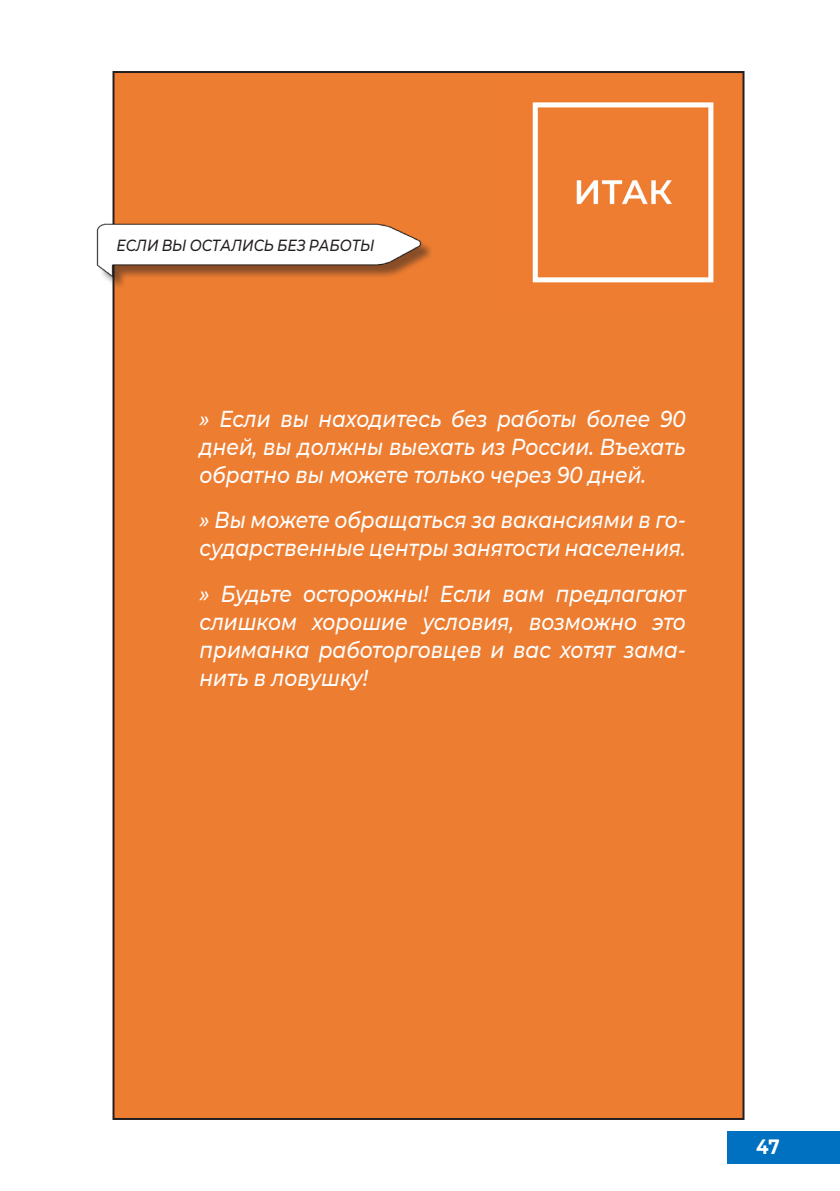
<style>
.page{position:relative;width:840px;height:1191px;background:#fff}
.page>*{position:absolute;margin:0;border:0;box-sizing:border-box;transform-origin:0 0}
.Итак{font:italic 500 23px/28px "Montserrat";color:#fff;text-align:justify;scale:.87 1}
.t1{font:700 20.8px "Montserrat";color:#fff;scale:.87 1}
.МИНИЗАГОЛОВОК{font:italic 500 16.2px "Montserrat";color:#231f20;scale:.87 1}
</style>
<div class="page">
<div style="left:727px;top:1130px;width:112px;height:33px;background:#0070c0"></div>
<div style="left:113px;top:72px;width:630px;height:1047px;background:#ed7d31"></div>
<img style="left:532px;top:102px;width:182px;height:181px">
<div style="left:99px;top:227px;width:335px;height:63px;background:#231f20;opacity:.5"></div>
<img style="left:96px;top:217px;width:329px;height:66px">
<p class="МИНИЗАГОЛОВОК" style="left:116px;top:234px;width:298px">ЕСЛИ ВЫ ОСТАЛИСЬ БЕЗ РАБОТЫ</p>
<p class="Итак" style="left:199px;top:404px;width:560px">» Если вы находитесь без работы более 90 дней, вы должны выехать из России. Въехать обратно вы можете только через 90 дней.</p>
<p class="Итак" style="left:199px;top:505px;width:560px">» Вы можете обращаться за вакансиями в го&shy;сударственные центры занятости населения.</p>
<p class="Итак" style="left:199px;top:578px;width:560px">» Будьте осторожны! Если вам предлагают слишком хорошие условия, возможно это приманка работорговцев и вас хотят зама&shy;нить в ловушку!</p>
<p class="t1" style="left:755px;top:1132px;width:29px">47</p>
</div>
